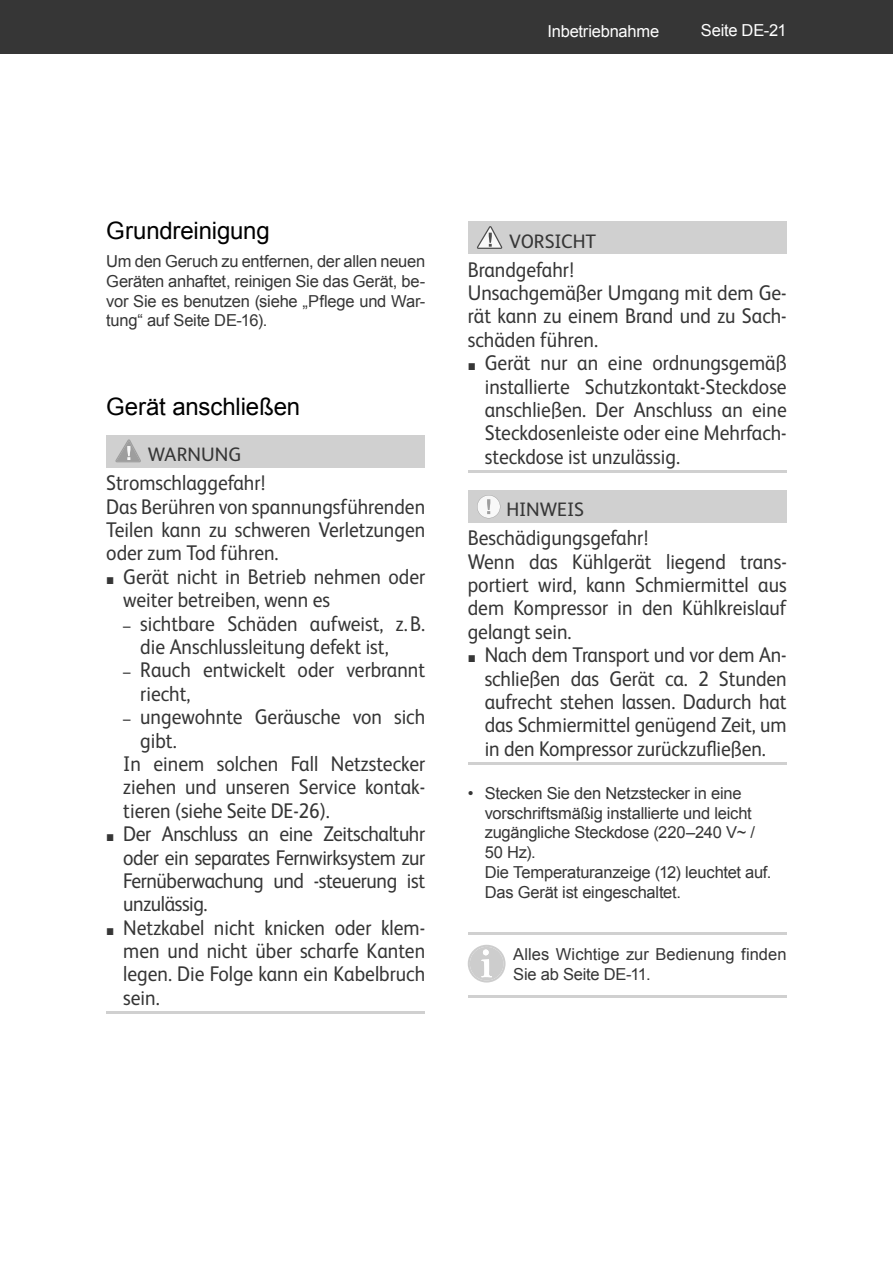
<style>
.page{position:relative;width:893px;height:1263px;background:#fff}
.page>*{position:absolute;margin:0;border:0;box-sizing:border-box;transform-origin:0 0}
.t1{font:24px "Arial";letter-spacing:-.01em;color:#000}
.t2{font:21.3px/23.4px "FS Albert";color:#363636;scale:.92 1}
.t3{font:19.5px "FS Albert";color:#363636}
.t4{font:16.5px/19.8px "Arial";letter-spacing:-.015em;color:#363636}
.t5{font:16.5px "Arial";letter-spacing:-.015em;color:#fff}
.s1{font-family:"Arial";font-size:14.7px}
</style>
<div class="page">
<div style="left:0;top:0;width:893px;height:54px;background:#363636"></div>
<div style="left:106px;top:435px;width:319px;height:33px;background:#d0d0d0"></div>
<hr style="left:106px;top:1011px;width:319px;height:3px;background:#d0d0d0">
<svg style="left:115px;top:439px;width:26px;height:23px"></svg>
<div style="left:468px;top:221px;width:319px;height:33px;background:#d0d0d0"></div>
<hr style="left:468px;top:470px;width:319px;height:3px;background:#d0d0d0">
<div style="left:468px;top:490px;width:319px;height:33px;background:#d0d0d0"></div>
<hr style="left:468px;top:762px;width:319px;height:3px;background:#d0d0d0">
<hr style="left:468px;top:932px;width:319px;height:3px;background:#d0d0d0">
<hr style="left:468px;top:995px;width:319px;height:3px;background:#d0d0d0">
<svg style="left:477px;top:226px;width:25px;height:23px"></svg>
<svg style="left:477px;top:495px;width:23px;height:23px"></svg>
<svg style="left:468px;top:945px;width:37px;height:38px"></svg>
<p class="t5" style="left:547px;top:22px;width:113px">Inbetriebnahme</p>
<p class="t5" style="left:701px;top:22px;width:87px">Seite DE-21</p>
<p class="t1" style="left:106px;top:217px;width:165px">Grundreinigung</p>
<p class="t4" style="left:106px;top:251px;width:320px;text-align:justify">Um den Geruch zu ent fer nen, der allen neuen Ge rä ten anhaf tet, reinigen Sie das Gerät, be&shy;vor Sie es benutzen (siehe „Pflege und War&shy;tung“ auf Seite DE-16).</p>
<p class="t1" style="left:106px;top:393px;width:195px">Gerät anschließen</p>
<p class="t3" style="left:148px;top:447px;width:95px">WARNUNG</p>
<p class="t2" style="left:106px;top:473px;width:348px">Stromschlaggefahr!<br>Das Berühren von spannungsführenden<br>Teilen kann zu schweren Verletzungen oder zum Tod führen.</p>
<p class="t2" style="left:123px;top:566px;width:330px;text-indent:-17px"><span class="s1">■</span> Gerät nicht in Betrieb nehmen oder weiter betreiben, wenn es</p>
<p class="t2" style="left:140px;top:613px;width:311px;text-indent:-17px"><span class="s1">–</span> sichtbare Schäden aufweist, z. B. die Anschlussleitung defekt ist,</p>
<p class="t2" style="left:140px;top:660px;width:311px;text-indent:-17px"><span class="s1">–</span> Rauch entwickelt oder verbrannt riecht,</p>
<p class="t2" style="left:123px;top:707px;width:330px"><span class="s1">–</span> ungewohnte Geräusche von sich</p>
<p class="t2" style="left:140px;top:730px;width:41px">gibt.</p>
<p class="t2" style="left:123px;top:754px;width:330px">In einem solchen Fall Netzstecker</p>
<p class="t2" style="left:123px;top:777px;width:330px">ziehen und unseren Service kontak-</p>
<p class="t2" style="left:123px;top:800px;width:226px">tieren (siehe Seite DE-26).</p>
<p class="t2" style="left:123px;top:824px;width:330px;text-align:justify;text-indent:-17px"><span class="s1">■</span> Der Anschluss an eine Zeitschaltuhr oder ein separates Fernwirksystem zur Fernüberwachung und -steuerung ist unzulässig.</p>
<p class="t2" style="left:123px;top:917px;width:330px;text-align:justify;text-indent:-17px"><span class="s1">■</span> Netzkabel nicht knicken oder klem&shy;men und nicht über scharfe Kanten legen. Die Folge kann ein Kabelbruch sein.</p>
<p class="t3" style="left:509px;top:234px;width:89px">VORSICHT</p>
<p class="t2" style="left:468px;top:259px;width:348px">Brandgefahr!<br>Unsachgemäßer Umgang mit dem Ge&shy;rät kann zu einem Brand und zu Sach&shy;schäden führen.</p>
<p class="t2" style="left:485px;top:353px;width:330px;text-align:justify;text-indent:-17px"><span class="s1">■</span> Gerät nur an eine ordnungsgemäß installierte Schutzkontakt-Steckdose anschließen. Der Anschluss an eine Steckdosenleiste oder eine Mehrfach&shy;steckdose ist unzulässig.</p>
<p class="t3" style="left:506px;top:502px;width:79px">HINWEIS</p>
<p class="t2" style="left:468px;top:528px;width:348px">Beschädigungsgefahr!<br>Wenn das Kühlgerät liegend trans&shy;portiert wird, kann Schmiermittel aus dem Kompressor in den Kühlkreislauf gelangt sein.</p>
<p class="t2" style="left:485px;top:645px;width:330px;text-align:justify;text-indent:-17px"><span class="s1">■</span> Nach dem Transport und vor dem An&shy;schließen das Gerät ca. 2 Stunden aufrecht stehen lassen. Dadurch hat das Schmiermittel genügend Zeit, um in den Kompressor zurückzufließen.</p>
<p class="t4" style="left:485px;top:783px;width:288px;text-indent:-17px">• Stecken Sie den Netzstecker in eine vorschriftsmäßig installierte und leicht zugängliche Steck do se (220–240 V~ /<br>50 Hz).<br>Die Temperaturanzeige (12) leuchtet auf.<br>Das Gerät ist eingeschaltet.</p>
<p class="t4" style="left:513px;top:945px;width:275px">Alles Wichtige zur Bedienung finden<br>Sie ab Seite DE-11.</p>
</div>
